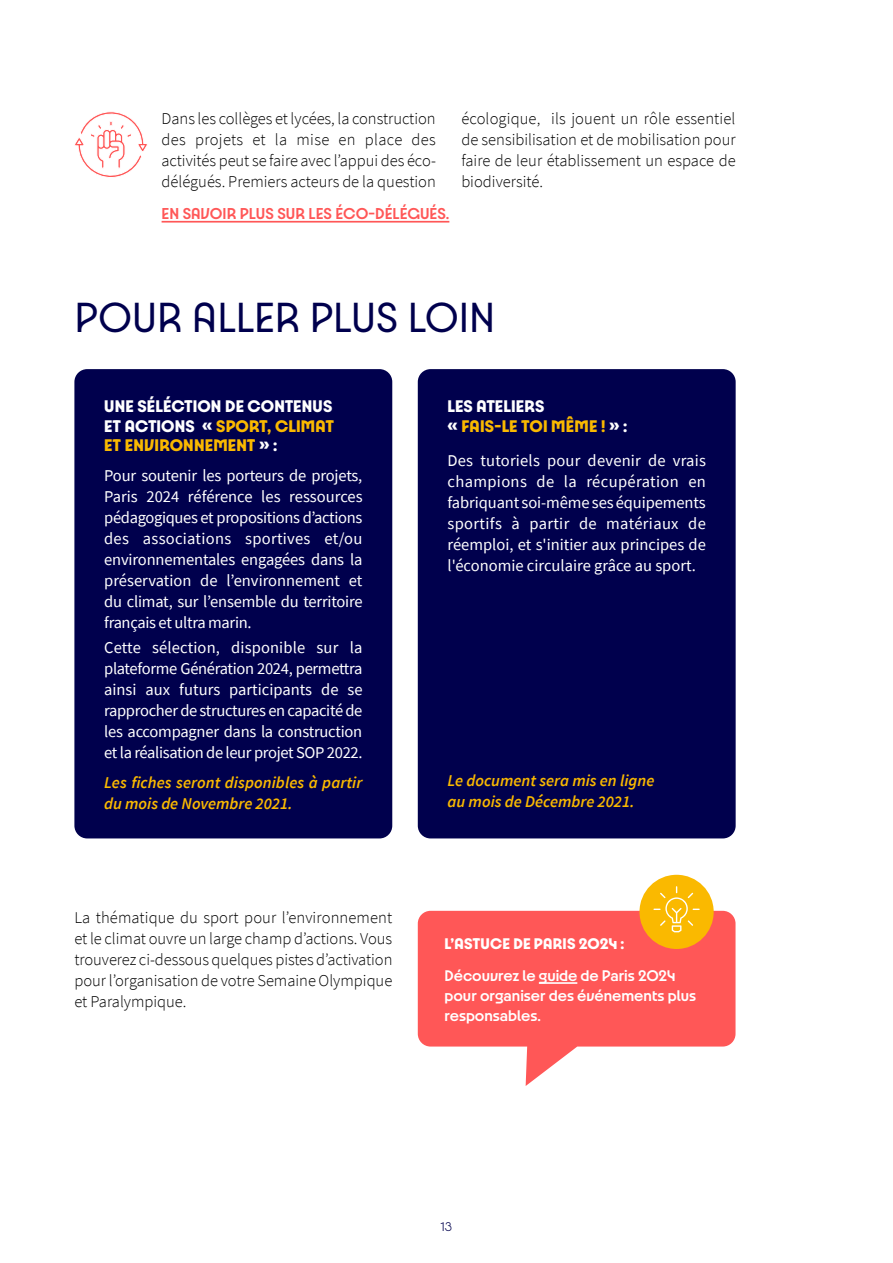
<style>
.page{position:relative;width:893px;height:1263px;background:#fff}
.page>*{position:absolute;margin:0;border:0;box-sizing:border-box;transform-origin:0 0}
.t1{font:45px "Paris 2024";letter-spacing:-.005em;color:#00004d}
.t2{font:700 18px/19.5px "Paris 2024";letter-spacing:.005em;color:#fff;text-align:justify}
.t3{font:700 18px/19.5px "Paris 2024";letter-spacing:.01em;color:#fab900}
.t4{font:600 16.8px "Paris 2024";color:#ff5757}
.t5{font:16.5px/21px "Source Sans Pro";letter-spacing:-.015em;color:#fff;text-align:justify}
.t6{font:300 16.5px/21px "Source Sans Pro";color:#000;text-align:justify}
.t7{font:600 16.5px/19.8px "Paris 2024";letter-spacing:-.005em;color:#fff}
.t8{font:italic 600 16.5px/21px "Source Sans Pro";letter-spacing:.005em;color:#fbba00}
.t9{font:italic 600 16.5px/21px "Source Sans Pro";color:#fab900}
.t10{font:700 16.5px "Paris 2024";letter-spacing:.01em;color:#fff}
.t11{font:300 13.5px "Paris 2024";color:#00004d}
.s1{color:#fab900}
.s2{color:#fff}
</style>
<div class="page">
<div style="left:74px;top:369px;width:318px;height:469px;background:#00004d;border-radius:13px"></div>
<div style="left:418px;top:369px;width:318px;height:469px;background:#00004d;border-radius:13px"></div>
<svg style="left:418px;top:911px;width:317px;height:175px;fill:#ff5757"></svg>
<hr style="left:539px;top:982px;width:38px;height:2px;background:#fff">
<div style="left:639px;top:875px;width:75px;height:74px;background:#fab900;border-radius:50%"></div>
<svg style="left:653px;top:886px;width:47px;height:46px"></svg>
<svg style="left:75px;top:111px;width:72px;height:66px"></svg>
<hr style="left:162px;top:221px;width:287px;height:2px;background:#ff5757">
<p class="t6" style="left:162px;top:108px;width:276px">Dans les collèges et lycées, la construction des projets et la mise en place des activités peut se faire avec l’appui des éco&shy;délégués. Premiers acteurs de la question</p>
<p class="t6" style="left:461px;top:108px;width:276px">écologique, ils jouent un rôle essentiel de sensibilisation et de mobilisation pour faire de leur établissement un espace de biodiversité.</p>
<p class="t4" style="left:162px;top:204px;width:289px">EN SAVOIR PLUS SUR LES ÉCO-DÉLÉGUÉS.</p>
<h1 class="t1" style="left:74px;top:290px;width:422px">POUR ALLER PLUS LOIN</h1>
<p class="t2" style="left:104px;top:396px;width:231px">UNE SÉLÉCTION DE CONTENUS ET ACTIONS « <span class="s1">SPORT, CLIMAT ET ENVIRONNEMENT</span> » :</p>
<p class="t5" style="left:104px;top:465px;width:260px">Pour soutenir les porteurs de projets, Paris 2024 référence les ressources pédagogiques et propositions d’actions des associations sportives et/ou environnementales engagées dans la préservation de l’environnement et du climat, sur l’ensemble du territoire français et ultra marin.</p>
<p class="t5" style="left:104px;top:637px;width:260px">Cette sélection, disponible sur la plateforme Génération 2024, permettra ainsi aux futurs participants de se rapprocher de structures en capacité de les accompagner dans la construction et la réalisation de leur projet SOP 2022.</p>
<p class="t8" style="left:104px;top:771px;width:260px">Les fiches seront disponibles à partir du mois de Novembre 2021.</p>
<p class="t6" style="left:74px;top:907px;width:320px">La thématique du sport pour l’environnement et le climat ouvre un large champ d’actions. Vous trouverez ci-dessous quelques pistes d’activation pour l’organisation de votre Semaine Olympique et Paralympique.</p>
<p class="t3" style="left:448px;top:396px;width:181px"><span class="s2">LES ATELIERS<br>«</span> FAIS-LE TOI MÊME ! <span class="s2">» :</span></p>
<p class="t5" style="left:448px;top:450px;width:260px">Des tutoriels pour devenir de vrais champions de la récupération en fabriquant soi-même ses équipements sportifs à partir de matériaux de réemploi, et s'initier aux principes de l'économie circulaire grâce au sport.</p>
<p class="t9" style="left:448px;top:770px;width:208px">Le document sera mis en ligne au mois de Décembre 2021.</p>
<p class="t10" style="left:445px;top:933px;width:181px">L’ASTUCE DE PARIS 2024 :</p>
<p class="t7" style="left:445px;top:965px;width:253px">Découvrez le guide de Paris 2024 pour organiser des événements plus responsables.</p>
<p class="t11" style="left:441px;top:1218px;width:13px">13</p>
</div>
